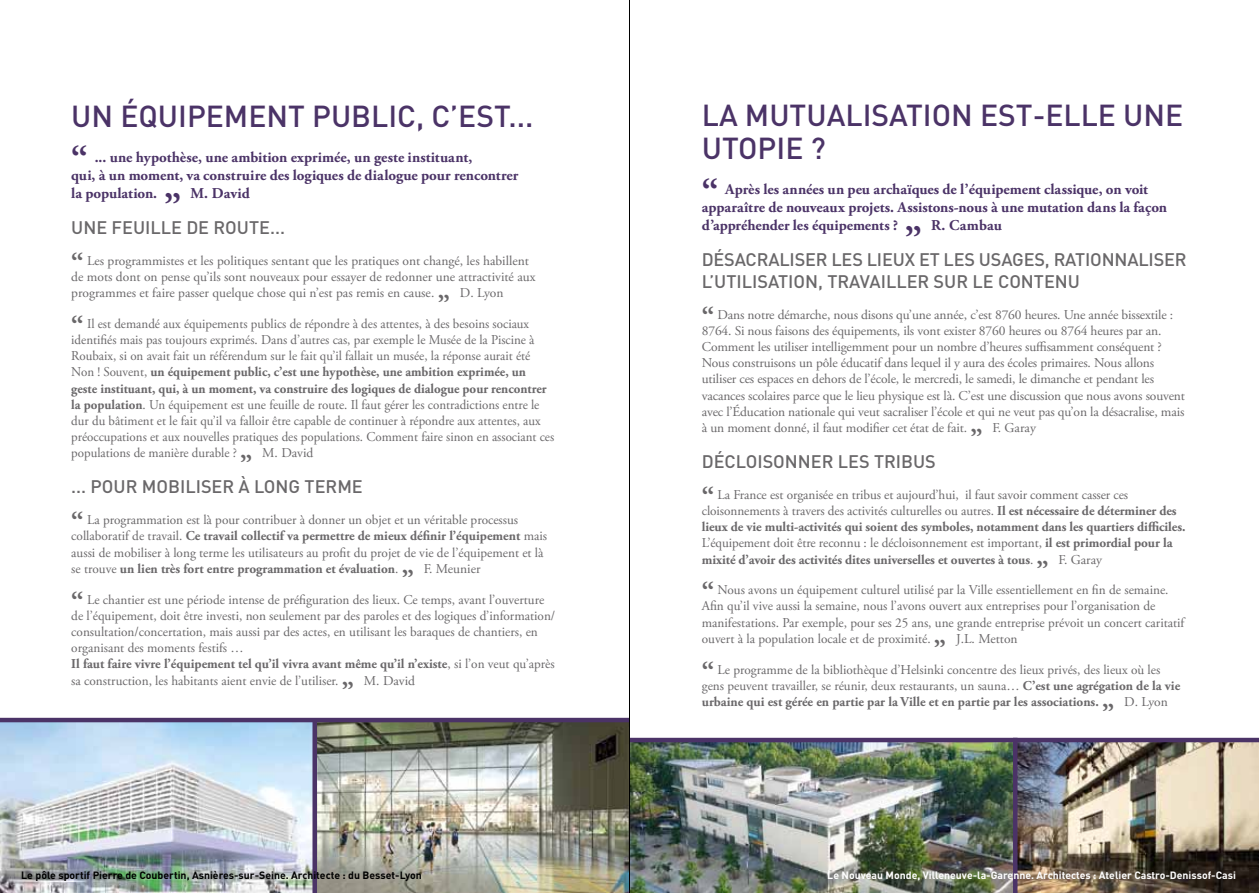
<style>
.page{position:relative;width:1259px;height:893px;background:#fff}
.page>*{position:absolute;margin:0;border:0;box-sizing:border-box;transform-origin:0 0}
.t1{font:700 36px "Adobe Garamond Pro";color:#4b3367}
.t2{font:700 34.95px "Adobe Garamond Pro";color:#4b3367}
.t3{font:500 30px/33px "DIN";color:#4b3367}
.t4{font:500 18px/21.6px "DIN";letter-spacing:.085em;color:#6a686a}
.t5{font:700 15px/18px "Adobe Garamond Pro";letter-spacing:-.005em;color:#4b3367}
.t6{font:13.5px/16.2px "Adobe Garamond Pro";color:#6a686a}
.t7{font:13.5px/16.2px "Adobe Garamond Pro";color:#6a686a;scale:.96 1}
.t8{font:700 10.5px "DIN";color:#fff}
.t9{font:700 10.5px "DIN";color:#000}
.s1{font-weight:700;font-size:26.25px}
.s2{font-weight:700;font-size:25.5px}
.s3{font-weight:700}
</style>
<div class="page">
<img style="left:630px;top:742px;width:629px;height:151px">
<img style="left:0;top:722px;width:312px;height:171px">
<img style="left:317px;top:722px;width:312px;height:171px">
<hr style="left:629px;top:738px;width:630px;height:4px;background:#4b3367">
<hr style="left:0;top:718px;width:630px;height:4px;background:#4b3367">
<hr style="left:1013px;top:738px;width:4px;height:155px;background:#4b3367">
<div style="left:312px;top:720px;width:5px;height:173px;background:#4b3367"></div>
<hr style="left:629px;top:0;width:1px;height:893px;background:#000">
<h3 class="t3" style="left:71px;top:98px;width:136px">UN ÉQUIPEME</h3>
<h3 class="t3" style="left:266px;top:98px;width:268px">NT PUBLIC, C’EST...</h3>
<h2 class="t2" style="left:71px;top:139px;width:18px">“</h2>
<p class="t5" style="left:71px;top:148px;width:448px;text-indent:23px">... une hypothèse, une ambition exprimée, un geste instituant,<br>qui, à un moment, va construire des logiques de dialogue pour rencontrer la population.</p>
<p class="t5" style="left:190px;top:184px;width:61px">M. David</p>
<h1 class="t1" style="left:164px;top:167px;width:18px">„</h1>
<h3 class="t4" style="left:71px;top:216px;width:90px">UNE FEUILLE</h3>
<h3 class="t4" style="left:186px;top:216px;width:100px">DE ROUTE...</h3>
<p class="t6" style="left:71px;top:253px;width:466px"><span class="s1">“</span> Les programmistes et les politiques sentant que les pratiques ont changé, les habillent de mots dont on pense qu’ils sont nouveaux pour essayer de redonner une attractivité aux programmes et faire passer quelque chose qui n’est pas remis en cause. <span class="s2">„</span> D. Lyon</p>
<p class="t7" style="left:71px;top:316px;width:504px"><span class="s1">“</span> Il est demandé aux équipements publics de répondre à des attentes, à des besoins sociaux identifiés mais pas toujours exprimés. Dans d’autres cas, par exemple le Musée de la Piscine à Roubaix, si on avait fait un référendum sur le fait qu’il fallait un musée, la réponse aurait été Non ! Souvent, <span class="s3">un équipement public, c’est une hypothèse, une ambition exprimée, un geste instituant, qui, à un moment, va construire des logiques de dialogue pour rencontrer la population</span>. Un équipement est une feuille de route. Il faut gérer les contradictions entre le dur du bâtiment et le fait qu’il va falloir être capable de continuer à répondre aux attentes, aux préoccupations et aux nouvelles pratiques des populations. Comment faire sinon en associant ces populations de manière durable ? <span class="s2">„</span> M. David</p>
<h3 class="t4" style="left:71px;top:475px;width:279px">... POUR MOBILISER À LONG TERME</h3>
<p class="t6" style="left:71px;top:512px;width:477px"><span class="s1">“</span> La programmation est là pour contribuer à donner un objet et un véritable processus collaboratif de travail. <span class="s3">Ce travail collectif va permettre de mieux définir l’équipement</span> mais aussi de mobiliser à long terme les utilisateurs au profit du projet de vie de l’équipement et là se trouve <span class="s3">un lien très fort entre programmation et évaluation</span>. <span class="s2">„</span> F. Meunier</p>
<p class="t6" style="left:71px;top:592px;width:485px"><span class="s1">“</span> Le chantier est une période intense de préfiguration des lieux. Ce temps, avant l’ouverture de l’équipement, doit être investi, non seulement par des paroles et des logiques d’information/ consultation/concertation, mais aussi par des actes, en utilisant les baraques de chantiers, en organisant des moments festifs …<br><span class="s3">Il faut faire vivre l’équipement tel qu’il vivra avant même qu’il n’existe</span>, si l’on veut qu’après sa construction, les habitants aient envie de l’utiliser. <span class="s2">„</span> M. David</p>
<h3 class="t3" style="left:702px;top:98px;width:483px">LA MUTUALISATI ON EST-ELLE UN E<br>UTOPIE ?</h3>
<h2 class="t2" style="left:702px;top:171px;width:18px">“</h2>
<p class="t5" style="left:702px;top:181px;width:467px;text-indent:23px">Après les années un peu archaïques de l’équipement classique, on voit apparaître de nouveaux projets. Assistons-nous à une mutation dans la façon d’appréhender les équipements ?</p>
<p class="t5" style="left:931px;top:217px;width:72px">R. Cambau</p>
<h3 class="t4" style="left:702px;top:248px;width:486px">DÉSACRALISER LES LIEUX ET LES USAGES, RATIONNALISER<br>L’UTILISATION, TRAVAILLER SUR LE CO NTENU</h3>
<p class="t6" style="left:702px;top:307px;width:485px"><span class="s1">“</span> Dans notre démarche, nous disons qu’une année, c’est 8760 heures. Une année bissextile :<br>8764. Si nous faisons des équipements, ils vont exister 8760 heures ou 8764 heures par an.<br>Comment les utiliser intelligemment pour un nombre d’heures suffisamment conséquent ?<br>Nous construisons un pôle éducatif dans lequel il y aura des écoles primaires. Nous allons utiliser ces espaces en dehors de l’école, le mercredi, le samedi, le dimanche et pendant les vacances scolaires parce que le lieu physique est là. C’est une discussion que nous avons souvent avec l’Éducation nationale qui veut sacraliser l’école et qui ne veut pas qu’on la désacralise, mais à un moment donné, il faut modifier cet état de fait. <span class="s2">„</span> F. Garay</p>
<h3 class="t4" style="left:702px;top:450px;width:34px">DÉCLO</h3>
<h3 class="t4" style="left:757px;top:450px;width:180px">ISONNER LES TRIBUS</h3>
<p class="t6" style="left:702px;top:487px;width:485px"><span class="s1">“</span> La France est organisée en tribus et aujourd’hui, il faut savoir comment casser ces cloisonnements à travers des activités culturelles ou autres. <span class="s3">Il est nécessaire de déterminer des lieux de vie multi-activités qui soient des symboles, notamment dans les quartiers difficiles.<br></span>L’équipement doit être reconnu : le décloisonnement est important, <span class="s3">il est primordial pour la mixité d’avoir des activités dites universelles et ouvertes à tous</span>. <span class="s2">„</span> F. Garay</p>
<p class="t6" style="left:702px;top:582px;width:484px"><span class="s1">“</span> Nous avons un équipement culturel utilisé par la Ville essentiellement en fin de semaine.<br>Afin qu’il vive aussi la semaine, nous l’avons ouvert aux entreprises pour l’organisation de manifestations. Par exemple, pour ses 25 ans, une grande entreprise prévoit un concert caritatif ouvert à la population locale et de proximité. <span class="s2">„</span> J.L. Metton</p>
<p class="t6" style="left:702px;top:662px;width:480px"><span class="s1">“</span> Le programme de la bibliothèque d’Helsinki concentre des lieux privés, des lieux où les gens peuvent travailler, se réunir, deux restaurants, un sauna… <span class="s3">C’est une agrégation de la vie urbaine qui est gérée en partie par la Ville et en partie par les associations.</span> <span class="s2">„</span> D. Lyon</p>
<h1 class="t1" style="left:905px;top:199px;width:18px">„</h1>
<p class="t9" style="left:21px;top:868px;width:402px">Le pôle sportif Pierre de Coubertin, Asnières-sur-Seine. Architecte : du Besset-Lyon</p>
<p class="t8" style="left:827px;top:868px;width:410px">Le Nouveau Monde, Villeneuve-la-Garenne. Architectes : Atelier Castro-Denissof-Casi</p>
</div>
